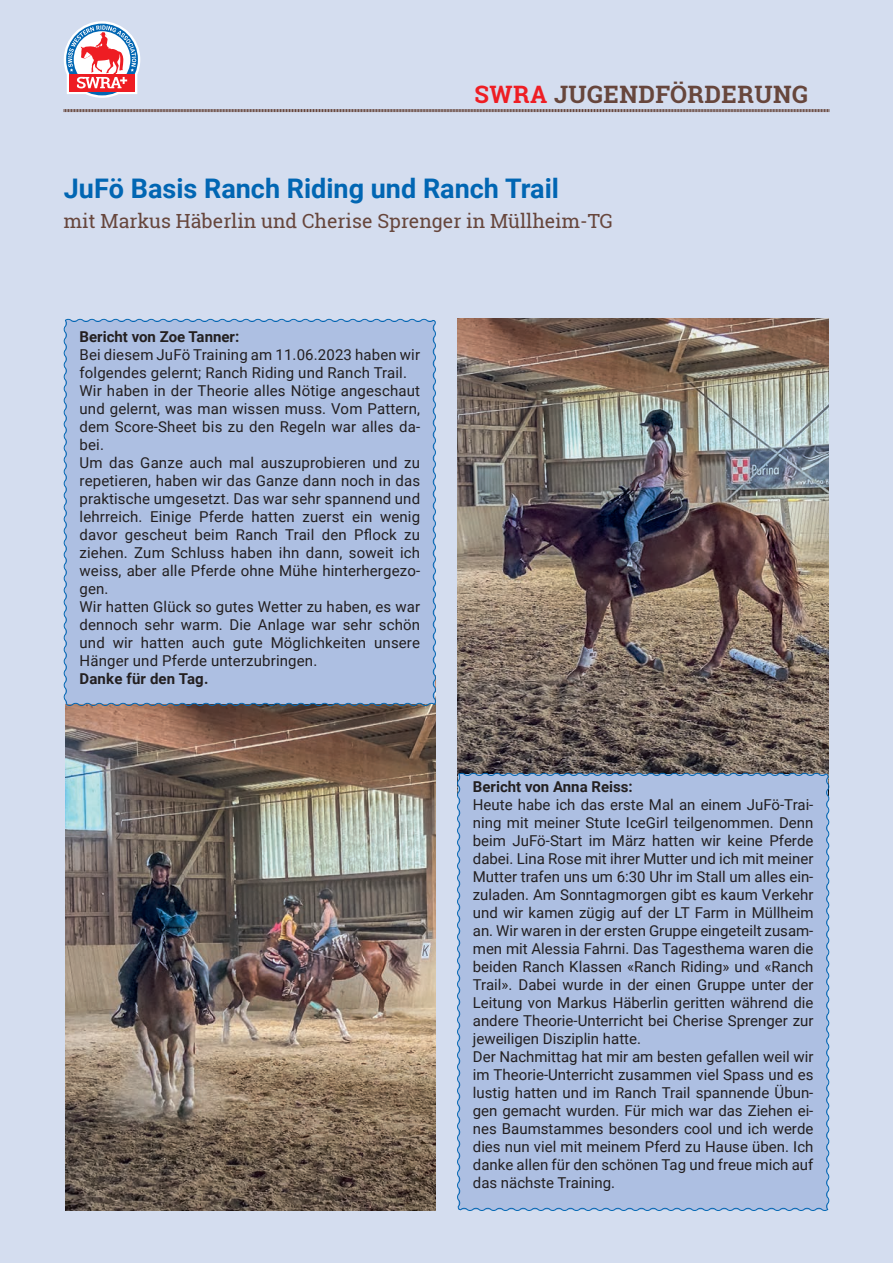
<style>
.page{position:relative;width:893px;height:1263px;background:#d4ddef}
.page>*{position:absolute;margin:0;border:0;box-sizing:border-box;transform-origin:0 0}
.t1{font:700 27px "Roboto";color:#0166b3}
.t2{font:700 24px "Roboto Slab";letter-spacing:.02em;color:#67463c}
.t3{font:19.5px "Roboto Slab";color:#67463c}
.t4{font:15px/18px "Roboto";color:#231f20}
.t5{font:700 15px "Roboto";color:#231f20}
.s1{color:#ee1d23}
</style>
<div class="page">
<img style="left:65px;top:707px;width:371px;height:503px">
<img style="left:458px;top:319px;width:370px;height:453px">
<div style="left:457px;top:772px;width:373px;height:439px;background:#adbfe2"></div>
<div style="left:63px;top:318px;width:373px;height:389px;background:#adbfe2"></div>
<svg style="left:63px;top:109px;width:766px;height:4px"></svg>
<svg style="left:64px;top:21px;width:76px;height:77px"></svg>
<h2 class="t2" style="left:474px;top:78px;width:335px"><span class="s1">SWRA</span> JUGENDFÖRDERUNG</h2>
<h1 class="t1" style="left:64px;top:170px;width:497px">JuFö Basis Ranch Riding und Ranch Trail</h1>
<h3 class="t3" style="left:64px;top:208px;width:551px">mit Markus Häberlin und Cherise Sprenger in Müllheim-TG</h3>
<p class="t5" style="left:80px;top:326px;width:161px">Bericht von Zoe Tanner:</p>
<p class="t4" style="left:80px;top:345px;width:342px">Bei diesem JuFö Training am 11.06.2023 haben wir folgendes gelernt; Ranch Riding und Ranch Trail.<br>Wir haben in der Theorie alles Nötige angeschaut und gelernt, was man wissen muss. Vom Pattern, dem Score-Sheet bis zu den Regeln war alles da&shy;bei.<br>Um das Ganze auch mal auszuprobieren und zu repetieren, haben wir das Ganze dann noch in das praktische umgesetzt. Das war sehr spannend und lehrreich. Einige Pferde hatten zuerst ein wenig davor gescheut beim Ranch Trail den Pflock zu ziehen. Zum Schluss haben ihn dann, soweit ich weiss, aber alle Pferde ohne Mühe hinterhergezo&shy;gen.<br>Wir hatten Glück so gutes Wetter zu haben, es war dennoch sehr warm. Die Anlage war sehr schön und wir hatten auch gute Möglichkeiten unsere Hänger und Pferde unterzubringen.</p>
<p class="t5" style="left:80px;top:668px;width:130px">Danke für den Tag.</p>
<p class="t5" style="left:473px;top:776px;width:161px">Bericht von Anna Reiss:</p>
<p class="t4" style="left:473px;top:795px;width:342px">Heute habe ich das erste Mal an einem JuFö-Trai&shy;ning mit meiner Stute IceGirl teilgenommen. Denn beim JuFö-Start im März hatten wir keine Pferde dabei. Lina Rose mit ihrer Mutter und ich mit meiner Mutter trafen uns um 6:30 Uhr im Stall um alles ein&shy;zuladen. Am Sonntagmorgen gibt es kaum Verkehr und wir kamen zügig auf der LT Farm in Müllheim an. Wir waren in der ersten Gruppe eingeteilt zusam&shy;men mit Alessia Fahrni. Das Tagesthema waren die beiden Ranch Klassen «Ranch Riding» und «Ranch Trail». Dabei wurde in der einen Gruppe unter der Leitung von Markus Häberlin geritten während die andere Theorie-Unterricht bei Cherise Sprenger zur jeweiligen Disziplin hatte.<br>Der Nachmittag hat mir am besten gefallen weil wir im Theorie-Unterricht zusammen viel Spass und es lustig hatten und im Ranch Trail spannende Übun&shy;gen gemacht wurden. Für mich war das Ziehen ei&shy;nes Baumstammes besonders cool und ich werde dies nun viel mit meinem Pferd zu Hause üben. Ich danke allen für den schönen Tag und freue mich auf das nächste Training.</p>
</div>
